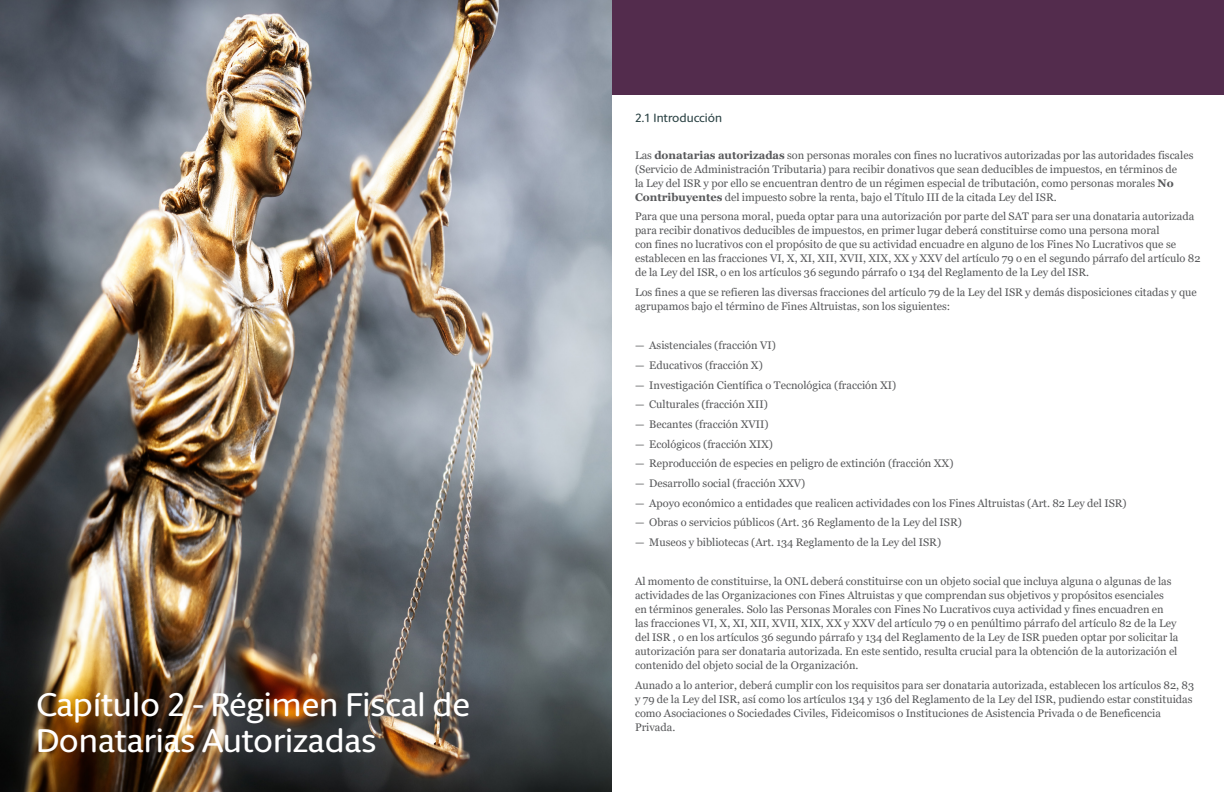
<style>
.page{position:relative;width:1224px;height:792px;background:#fff}
.page>*{position:absolute;margin:0;border:0;box-sizing:border-box;transform-origin:0 0}
.C_PIT_Header{font:500 33px/36px "Berlingske Sans Round";color:#fff}
.C_PIT_Body_Heading_1{font:500 12px "Berlingske Sans Round";color:#2b4244}
.C_PIT_Body_copy{font:11px/14px "Georgia";color:#57585a}
.s1{font-weight:700}
</style>
<div class="page">
<img style="left:0;top:0;width:612px;height:792px">
<div style="left:612px;top:1px;width:612px;height:94px;background:#532c4d"></div>
<p class="C_PIT_Header" style="left:36px;top:685px;width:436px">Capítulo 2 - Régimen Fiscal de<br>Donatarias Autorizadas</p>
<p class="C_PIT_Body_Heading_1" style="left:635px;top:110px;width:89px">2.1 Introducción</p>
<p class="C_PIT_Body_copy" style="left:635px;top:148px;width:560px">Las <span class="s1">donatarias autorizadas</span> son personas morales con fines no lucrativos autorizadas por las autoridades fiscales (Servicio de Administración Tributaria) para recibir donativos que sean deducibles de impuestos, en términos de<br>la Ley del ISR y por ello se encuentran dentro de un régimen especial de tributación, como personas morales <span class="s1">No Contribuyentes</span> del impuesto sobre la renta, bajo el Título III de la citada Ley del ISR.</p>
<p class="C_PIT_Body_copy" style="left:635px;top:210px;width:567px">Para que una persona moral, pueda optar para una autorización por parte del SAT para ser una donataria autorizada para recibir donativos deducibles de impuestos, en primer lugar deberá constituirse como una persona moral<br>con fines no lucrativos con el propósito de que su actividad encuadre en alguno de los Fines No Lucrativos que se establecen en las fracciones VI, X, XI, XII, XVII, XIX, XX y XXV del artículo 79 o en el segundo párrafo del artículo 82 de la Ley del ISR, o en los artículos 36 segundo párrafo o 134 del Reglamento de la Ley del ISR.</p>
<p class="C_PIT_Body_copy" style="left:635px;top:285px;width:563px">Los fines a que se refieren las diversas fracciones del artículo 79 de la Ley del ISR y demás disposiciones citadas y que agrupamos bajo el término de Fines Altruistas, son los siguientes:</p>
<p class="C_PIT_Body_copy" style="left:635px;top:339px;width:142px">— Asistenciales (fracción VI)</p>
<p class="C_PIT_Body_copy" style="left:635px;top:358px;width:129px">— Educativos (fracción X)</p>
<p class="C_PIT_Body_copy" style="left:635px;top:378px;width:263px">— Investigación Científica o Tecnológica (fracción XI)</p>
<p class="C_PIT_Body_copy" style="left:635px;top:398px;width:134px">— Culturales (fracción XII)</p>
<p class="C_PIT_Body_copy" style="left:635px;top:417px;width:135px">— Becantes (fracción XVII)</p>
<p class="C_PIT_Body_copy" style="left:635px;top:437px;width:140px">— Ecológicos (fracción XIX)</p>
<p class="C_PIT_Body_copy" style="left:635px;top:457px;width:320px">— Reproducción de especies en peligro de extinción (fracción XX)</p>
<p class="C_PIT_Body_copy" style="left:635px;top:476px;width:172px">— Desarrollo social (fracción XXV)</p>
<p class="C_PIT_Body_copy" style="left:635px;top:496px;width:493px">— Apoyo económico a entidades que realicen actividades con los Fines Altruistas (Art. 82 Ley del ISR)</p>
<p class="C_PIT_Body_copy" style="left:635px;top:516px;width:328px">— Obras o servicios públicos (Art. 36 Reglamento de la Ley del ISR)</p>
<p class="C_PIT_Body_copy" style="left:635px;top:535px;width:308px">— Museos y bibliotecas (Art. 134 Reglamento de la Ley del ISR)</p>
<p class="C_PIT_Body_copy" style="left:635px;top:575px;width:545px">Al momento de constituirse, la ONL deberá constituirse con un objeto social que incluya alguna o algunas de las actividades de las Organizaciones con Fines Altruistas y que comprendan sus objetivos y propósitos esenciales<br>en términos generales. Solo las Personas Morales con Fines No Lucrativos cuya actividad y fines encuadren en las fracciones VI, X, XI, XII, XVII, XIX, XX y XXV del artículo 79 o en penúltimo párrafo del artículo 82 de la Ley del ISR , o en los artículos 36 segundo párrafo y 134 del Reglamento de la Ley de ISR pueden optar por solicitar la autorización para ser donataria autorizada. En este sentido, resulta crucial para la obtención de la autorización el contenido del objeto social de la Organización.</p>
<p class="C_PIT_Body_copy" style="left:635px;top:678px;width:561px">Aunado a lo anterior, deberá cumplir con los requisitos para ser donataria autorizada, establecen los artículos 82, 83 y 79 de la Ley del ISR, así como los artículos 134 y 136 del Reglamento de la Ley del ISR, pudiendo estar constituidas como Asociaciones o Sociedades Civiles, Fideicomisos o Instituciones de Asistencia Privada o de Beneficencia Privada.</p>
</div>
